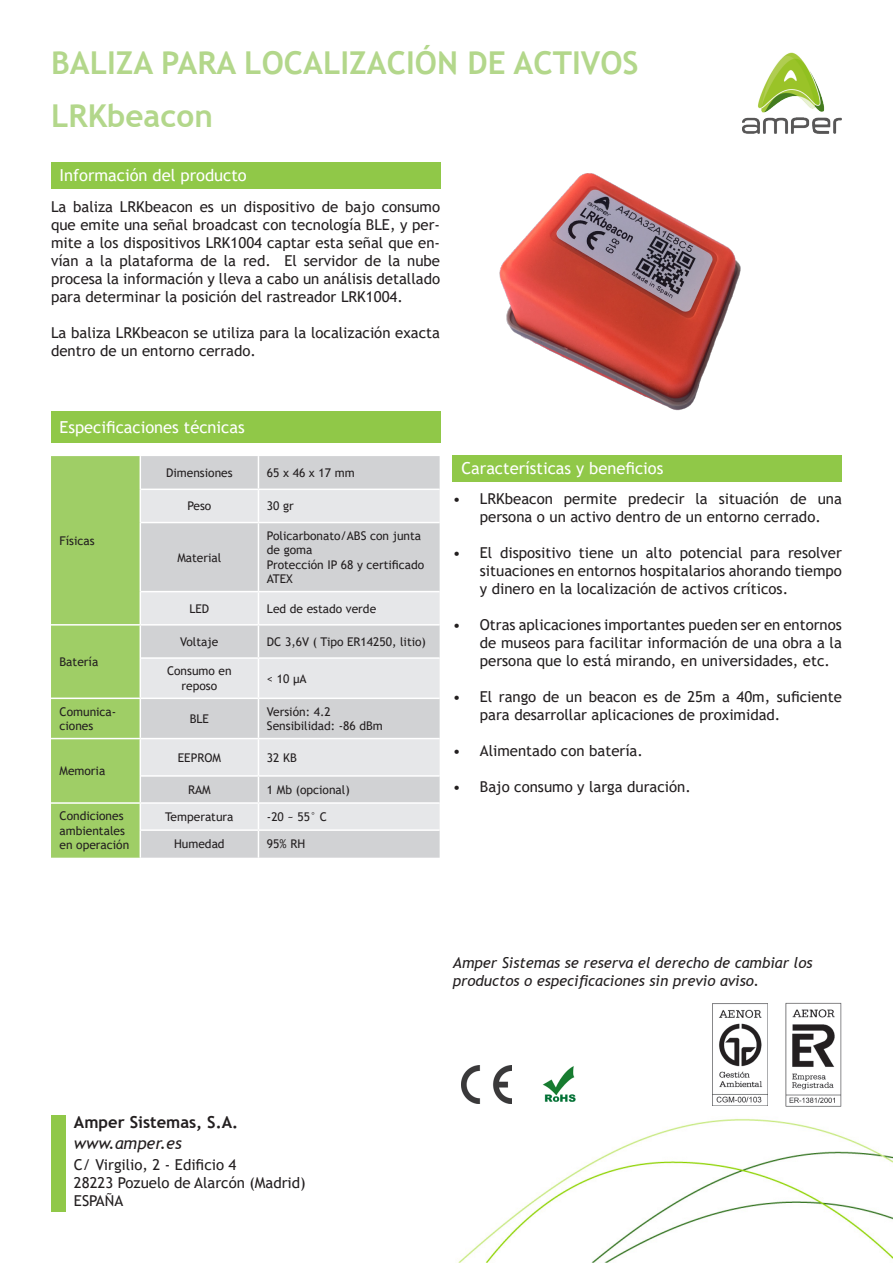
<style>
.page{position:relative;width:893px;height:1263px;background:#fff}
.page>*{position:absolute;margin:0;border:0;box-sizing:border-box;transform-origin:0 0}
.t1{font:700 31.5px "Trebuchet MS";color:#b3d78b}
.t2{font:16.5px "Trebuchet MS";color:#fff}
.t3{font:700 16.5px "Trebuchet MS";color:#231f20}
.t4{font:italic 16.5px "Trebuchet MS";color:#231f20}
.t5{font:15px/18px "Trebuchet MS";color:#231f20;text-align:justify}
.t6{font:italic 15px/18px "Trebuchet MS";color:#231f20}
.t7{font:12px/14.4px "Trebuchet MS";color:#231f20}
</style>
<div class="page">
<div style="left:51px;top:1115px;width:14px;height:97px;background:#90c848"></div>
<img style="left:499px;top:173px;width:242px;height:238px">
<div style="left:51px;top:162px;width:389px;height:26px;background:#90c848"></div>
<img style="left:458px;top:1119px;width:435px;height:144px">
<div style="left:453px;top:455px;width:389px;height:27px;background:#90c848"></div>
<div style="left:51px;top:412px;width:389px;height:31px;background:#90c848"></div>
<img style="left:461px;top:1066px;width:51px;height:37px">
<img style="left:542px;top:1066px;width:34px;height:36px">
<img style="left:743px;top:52px;width:99px;height:82px">
<div style="left:141px;top:456px;width:299px;height:402px;background:#d1d2d4"></div>
<svg style="left:141px;top:490px;width:299px;height:339px;fill:#e2e3e4"></svg>
<hr style="left:258px;top:456px;width:1px;height:33px;background:#fff">
<hr style="left:258px;top:490px;width:1px;height:32px;background:#fff">
<hr style="left:258px;top:523px;width:1px;height:68px;background:#fff">
<hr style="left:258px;top:592px;width:1px;height:32px;background:#fff">
<hr style="left:258px;top:626px;width:1px;height:31px;background:#fff">
<hr style="left:258px;top:659px;width:1px;height:38px;background:#fff">
<hr style="left:258px;top:699px;width:1px;height:39px;background:#fff">
<hr style="left:258px;top:739px;width:1px;height:36px;background:#fff">
<div style="left:51px;top:456px;width:90px;height:402px;background:#9fce66"></div>
<svg style="left:258px;top:777px;width:1px;height:81px"></svg>
<hr style="left:141px;top:489px;width:117px;height:1px;background:#fff">
<hr style="left:258px;top:489px;width:182px;height:1px;background:#fff">
<hr style="left:51px;top:624px;width:89px;height:2px;background:#fff">
<hr style="left:140px;top:624px;width:118px;height:2px;background:#fff">
<hr style="left:258px;top:624px;width:182px;height:2px;background:#fff">
<hr style="left:141px;top:522px;width:117px;height:1px;background:#fff">
<hr style="left:258px;top:522px;width:182px;height:1px;background:#fff">
<hr style="left:141px;top:591px;width:117px;height:1px;background:#fff">
<hr style="left:258px;top:591px;width:182px;height:1px;background:#fff">
<hr style="left:141px;top:657px;width:117px;height:2px;background:#fff">
<hr style="left:258px;top:657px;width:182px;height:2px;background:#fff">
<hr style="left:51px;top:697px;width:89px;height:2px;background:#fff">
<hr style="left:140px;top:697px;width:118px;height:2px;background:#fff">
<hr style="left:258px;top:697px;width:182px;height:2px;background:#fff">
<hr style="left:141px;top:775px;width:117px;height:2px;background:#fff">
<hr style="left:258px;top:775px;width:182px;height:2px;background:#fff">
<hr style="left:51px;top:802px;width:89px;height:2px;background:#fff">
<hr style="left:140px;top:802px;width:118px;height:2px;background:#fff">
<hr style="left:258px;top:802px;width:182px;height:2px;background:#fff">
<hr style="left:51px;top:738px;width:89px;height:1px;background:#fff">
<hr style="left:140px;top:738px;width:118px;height:1px;background:#fff">
<hr style="left:258px;top:738px;width:182px;height:1px;background:#fff">
<hr style="left:141px;top:829px;width:117px;height:2px;background:#fff">
<hr style="left:258px;top:829px;width:182px;height:2px;background:#fff">
<img style="left:712px;top:1003px;width:56px;height:103px">
<img style="left:786px;top:1003px;width:55px;height:103px">
<p class="t1" style="left:51px;top:43px;width:589px">BALIZA PARA LOCALIZACIÓN DE ACTIVOS</p>
<p class="t1" style="left:51px;top:96px;width:163px">LRKbeacon</p>
<p class="t2" style="left:60px;top:165px;width:189px">Información del producto</p>
<p class="t5" style="left:51px;top:198px;width:391px">La baliza LRKbeacon es un dispositivo de bajo consumo que emite una señal broadcast con tecnología BLE, y per&shy;mite a los dispositivos LRK1004 captar esta señal que en&shy;vían a la plataforma de la red. El servidor de la nube procesa la información y lleva a cabo un análisis detallado para determinar la posición del rastreador LRK1004.</p>
<p class="t5" style="left:51px;top:324px;width:390px">La baliza LRKbeacon se utiliza para la localización exacta dentro de un entorno cerrado.</p>
<p class="t2" style="left:60px;top:417px;width:187px">Especificaciones técnicas</p>
<p class="t7" style="left:60px;top:533px;width:37px">Físicas</p>
<p class="t7" style="left:60px;top:654px;width:40px">Batería</p>
<p class="t7" style="left:166px;top:466px;width:68px">Dimensiones</p>
<p class="t7" style="left:267px;top:466px;width:89px">65 x 46 x 17 mm</p>
<p class="t7" style="left:187px;top:499px;width:25px">Peso</p>
<p class="t7" style="left:267px;top:499px;width:28px">30 gr</p>
<p class="t7" style="left:177px;top:550px;width:46px">Material</p>
<p class="t7" style="left:267px;top:528px;width:156px">Policarbonato/ABS con junta de goma</p>
<p class="t7" style="left:267px;top:557px;width:159px">Protección IP 68 y certificado<br>ATEX</p>
<p class="t7" style="left:189px;top:601px;width:21px">LED</p>
<p class="t7" style="left:267px;top:601px;width:111px">Led de estado verde</p>
<p class="t7" style="left:180px;top:634px;width:40px">Voltaje</p>
<p class="t7" style="left:267px;top:634px;width:161px">DC 3,6V ( Tipo ER14250, litio)</p>
<p class="t7" style="left:167px;top:664px;width:66px;text-align:center">Consumo en reposo</p>
<p class="t7" style="left:267px;top:671px;width:41px">&lt; 10 µA</p>
<p class="t7" style="left:60px;top:704px;width:58px">Comunica&shy;ciones</p>
<p class="t7" style="left:190px;top:711px;width:21px">BLE</p>
<p class="t7" style="left:267px;top:704px;width:65px">Versión: 4.2</p>
<p class="t7" style="left:267px;top:718px;width:117px">Sensibilidad: -86 dBm</p>
<p class="t7" style="left:60px;top:764px;width:47px">Memoria</p>
<p class="t7" style="left:178px;top:750px;width:45px">EEPROM</p>
<p class="t7" style="left:267px;top:750px;width:31px">32 KB</p>
<p class="t7" style="left:188px;top:782px;width:24px">RAM</p>
<p class="t7" style="left:267px;top:782px;width:84px">1 Mb (opcional)</p>
<p class="t7" style="left:60px;top:809px;width:71px">Condiciones ambientales en operación</p>
<p class="t7" style="left:165px;top:809px;width:70px">Temperatura</p>
<p class="t7" style="left:267px;top:809px;width:62px">-20 ~ 55° C</p>
<p class="t7" style="left:174px;top:837px;width:52px">Humedad</p>
<p class="t7" style="left:267px;top:837px;width:40px">95% RH</p>
<p class="t2" style="left:461px;top:458px;width:204px">Características y beneficios</p>
<p class="t5" style="left:453px;top:490px;width:391px;text-align:center">• LRKbeacon permite predecir la situación de una persona o un activo dentro de un entorno cerrado.</p>
<p class="t5" style="left:480px;top:544px;width:364px;text-indent:-27px">• El dispositivo tiene un alto potencial para resolver situaciones en entornos hospitalarios ahorando tiempo y dinero en la localización de activos críticos.</p>
<p class="t5" style="left:480px;top:616px;width:364px;text-indent:-27px">• Otras aplicaciones importantes pueden ser en entornos de museos para facilitar información de una obra a la persona que lo está mirando, en universidades, etc.</p>
<p class="t5" style="left:480px;top:688px;width:364px;text-indent:-27px">• El rango de un beacon es de 25m a 40m, suficiente para desarrollar aplicaciones de proximidad.</p>
<p class="t5" style="left:453px;top:742px;width:192px">• Alimentado con batería.</p>
<p class="t5" style="left:453px;top:778px;width:240px">• Bajo consumo y larga duración.</p>
<p class="t6" style="left:453px;top:953px;width:361px">Amper Sistemas se reserva el derecho de cambiar los productos o especificaciones sin previo aviso.</p>
<p class="t3" style="left:74px;top:1111px;width:166px">Amper Sistemas, S.A.</p>
<p class="t4" style="left:74px;top:1133px;width:109px">www.amper.es</p>
<p class="t5" style="left:74px;top:1155px;width:164px">C/ Virgilio, 2 - Edificio 4</p>
<p class="t5" style="left:74px;top:1173px;width:233px">28223 Pozuelo de Alarcón (Madrid)</p>
<p class="t5" style="left:74px;top:1191px;width:51px">ESPAÑA</p>
</div>
